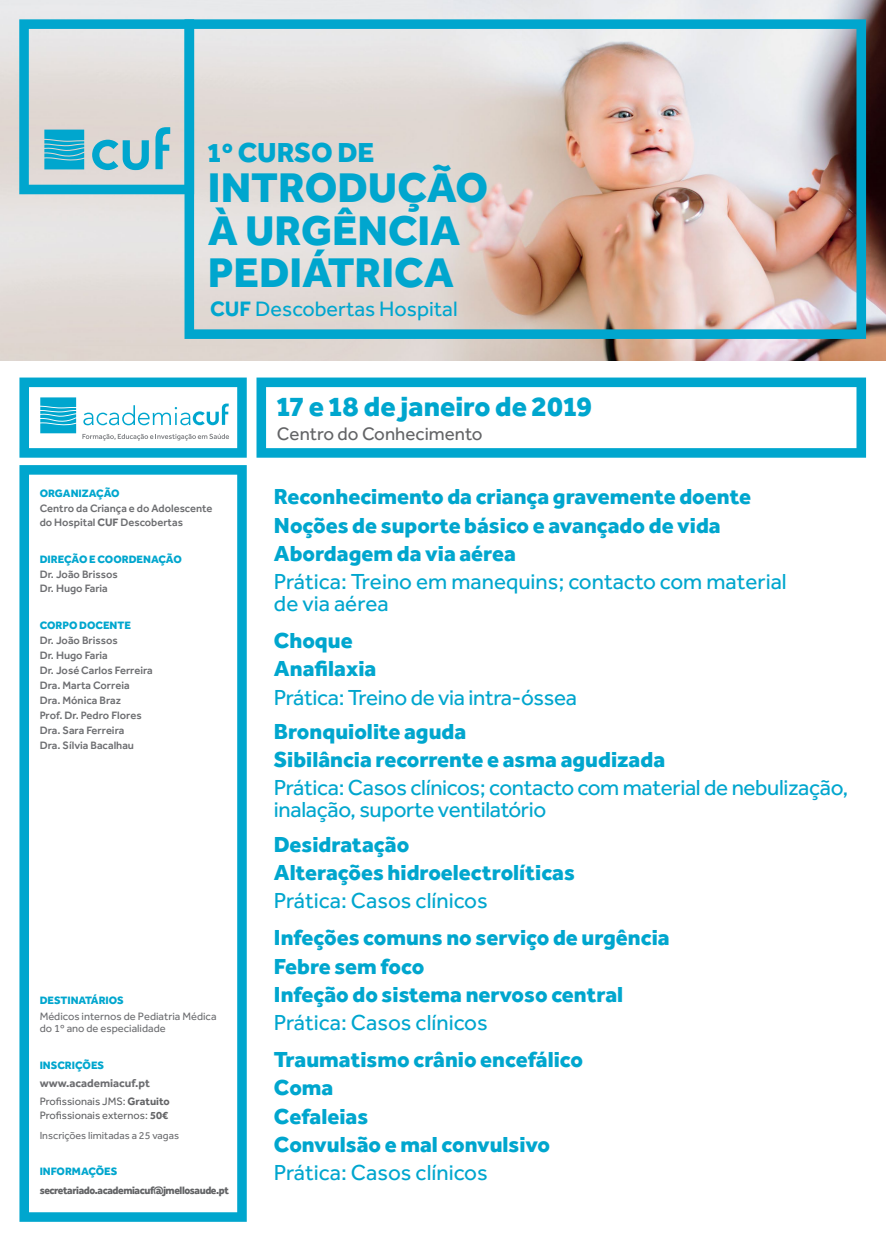
<style>
.page{position:relative;width:886px;height:1241px;background:#fff}
.page>*{position:absolute;margin:0;border:0;box-sizing:border-box;transform-origin:0 0}
.t1{font:800 42.88px/42.5px "Effra";color:#00a6ce}
.t2{font:800 28.75px "Effra";color:#00a6ce}
.t3{font:800 28.44px "Effra";color:#00a6ce}
.t4{font:800 22.5px/28.1px "Effra";color:#00a6ce}
.t5{font:22.5px/21.9px "Effra";letter-spacing:-.015em;color:#00a6ce}
.t6{font:21.56px "Effra";color:#00a6ce}
.t7{font:18.75px "Effra";color:#636466}
.t8{font:700 11.69px "Effra";color:#6d6e71}
.t9{font:500 11.06px/14.9px "Effra";color:#6d6e71}
.t10{font:800 11.06px "Effra";color:#00a6ce}
.t11{font:11.06px/12.5px "Effra";color:#6d6e71}
.t12{font:11.06px/14.3px "Effra";color:#636466}
.t13{font:800 11.06px "Effra";letter-spacing:-.04em;color:#636466;scale:.95 1}
.t14{font:10.62px "Effra";color:#6d6e71}
.s1{font-weight:700}
</style>
<div class="page">
<img style="left:0;top:0;width:886px;height:361px">
<img style="left:184px;top:19px;width:682px;height:320px">
<svg style="left:19px;top:19px;width:175px;height:175px;background:#a0ccd5"></svg>
<svg style="left:256px;top:377px;width:610px;height:80px"></svg>
<svg style="left:19px;top:465px;width:228px;height:756px"></svg>
<svg style="left:19px;top:377px;width:228px;height:80px"></svg>
<p class="t3" style="left:208px;top:135px;width:168px">1º CURSO DE</p>
<h1 class="t1" style="left:208px;top:165px;width:282px">INTRODUÇÃO<br>À URGÊNCIA<br>PEDIÁTRICA</h1>
<p class="t6" style="left:210px;top:296px;width:249px"><span class="s1">CUF</span> Descobertas Hospital</p>
<p class="t10" style="left:40px;top:486px;width:81px">ORGANIZAÇÃO</p>
<p class="t9" style="left:40px;top:500px;width:174px;line-height:14.3px">Centro da Criança e do Adolescente do Hospital <span class="s1">CUF</span> Descobertas</p>
<p class="t10" style="left:40px;top:552px;width:144px">DIREÇÃO E COORDENAÇÃO</p>
<p class="t9" style="left:40px;top:566px;width:80px">Dr. João Brissos<br>Dr. Hugo Faria</p>
<p class="t10" style="left:40px;top:618px;width:93px">CORPO DOCENTE</p>
<p class="t9" style="left:40px;top:632px;width:115px">Dr. João Brissos<br>Dr. Hugo Faria<br>Dr. José Carlos Ferreira<br>Dra. Marta Correia<br>Dra. Mónica Braz<br>Prof. Dr. Pedro Flores<br>Dra. Sara Ferreira<br>Dra. Sílvia Bacalhau</p>
<p class="t10" style="left:40px;top:993px;width:86px">DESTINATÁRIOS</p>
<p class="t11" style="left:40px;top:1009px;width:178px">Médicos internos de Pediatria Médica do 1º ano de especialidade</p>
<p class="t10" style="left:40px;top:1057px;width:66px">INSCRIÇÕES</p>
<p class="t8" style="left:40px;top:1075px;width:112px">www.academiacuf.pt</p>
<p class="t12" style="left:40px;top:1093px;width:132px">Profissionais JMS: <span class="s1">Gratuito<br></span>Profissionais externos: <span class="s1">50€</span></p>
<p class="t14" style="left:40px;top:1128px;width:141px">Inscrições limitadas a 25 vagas</p>
<p class="t10" style="left:40px;top:1164px;width:79px">INFORMAÇÕES</p>
<p class="t13" style="left:40px;top:1182px;width:201px">secretariado.academiacuf@jmellosaude.pt</p>
<p class="t2" style="left:277px;top:388px;width:317px">17 e 18 de janeiro de 2019</p>
<p class="t7" style="left:277px;top:423px;width:207px">Centro do Conhecimento</p>
<p class="t4" style="left:274px;top:482px;width:479px">Reconhecimento da criança gravemente doente<br>Noções de suporte básico e avançado de vida<br>Abordagem da via aérea</p>
<p class="t5" style="left:274px;top:570px;width:514px">Prática: Treino em manequins; contacto com material de via aérea</p>
<p class="t4" style="left:274px;top:626px;width:104px">Choque<br>Anafilaxia</p>
<p class="t5" style="left:274px;top:685px;width:305px">Prática: Treino de via intra-óssea</p>
<p class="t4" style="left:274px;top:716px;width:393px">Bronquiolite aguda<br>Sibilância recorrente e asma agudizada</p>
<p class="t5" style="left:274px;top:776px;width:576px">Prática: Casos clínicos; contacto com material de nebulização, inalação, suporte ventilatório</p>
<p class="t4" style="left:274px;top:829px;width:302px">Desidratação<br>Alterações hidroelectrolíticas</p>
<p class="t5" style="left:274px;top:889px;width:215px">Prática: Casos clínicos</p>
<p class="t4" style="left:274px;top:923px;width:397px">Infeções comuns no serviço de urgência<br>Febre sem foco<br>Infeção do sistema nervoso central</p>
<p class="t5" style="left:274px;top:1010px;width:215px">Prática: Casos clínicos</p>
<p class="t4" style="left:274px;top:1044px;width:310px">Traumatismo crânio encefálico<br>Coma<br>Cefaleias<br>Convulsão e mal convulsivo</p>
<p class="t5" style="left:274px;top:1160px;width:215px">Prática: Casos clínicos</p>
</div>
